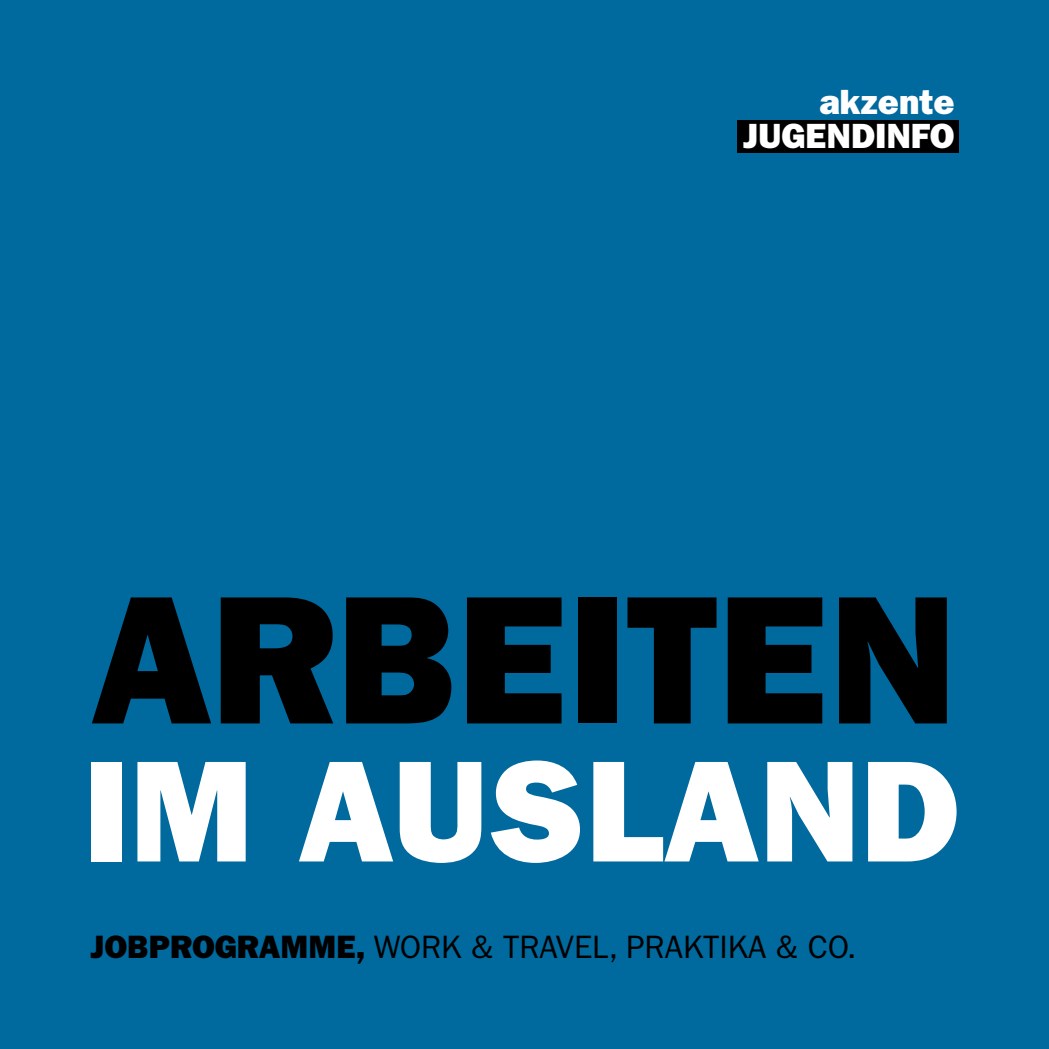
<style>
.page{position:relative;width:1049px;height:1049px;background:#00699e}
.page>*{position:absolute;margin:0;border:0;box-sizing:border-box;transform-origin:0 0}
.t1{font:183.5px "ITC Franklin Gothic Std Hvy";color:#000}
.t2{font:145px "ITC Franklin Gothic Std Hvy";color:#fff}
.t3{font:35.25px/34.2px "ITC Franklin Gothic Std Hvy";color:#fff;text-align:right}
.t4{font:32.5px "ITC Franklin Gothic Std";color:#000}
.s1{font-family:"ITC Franklin Gothic Std Hvy"}
</style>
<div class="page">
<div style="left:738px;top:120px;width:221px;height:32px;background:#000"></div>
<p class="t3" style="left:743px;top:85px;width:213px">akzente<br>JUGENDINFO</p>
<h1 class="t1" style="left:90px;top:552px;width:868px">ARBEITEN</h1>
<h2 class="t2" style="left:83px;top:726px;width:877px">IM AUSLAND</h2>
<p class="t4" style="left:90px;top:928px;width:768px"><span class="s1">JOBPROGRAMME,</span> WORK &amp; TRAVEL, PRAKTIKA &amp; CO.</p>
</div>
